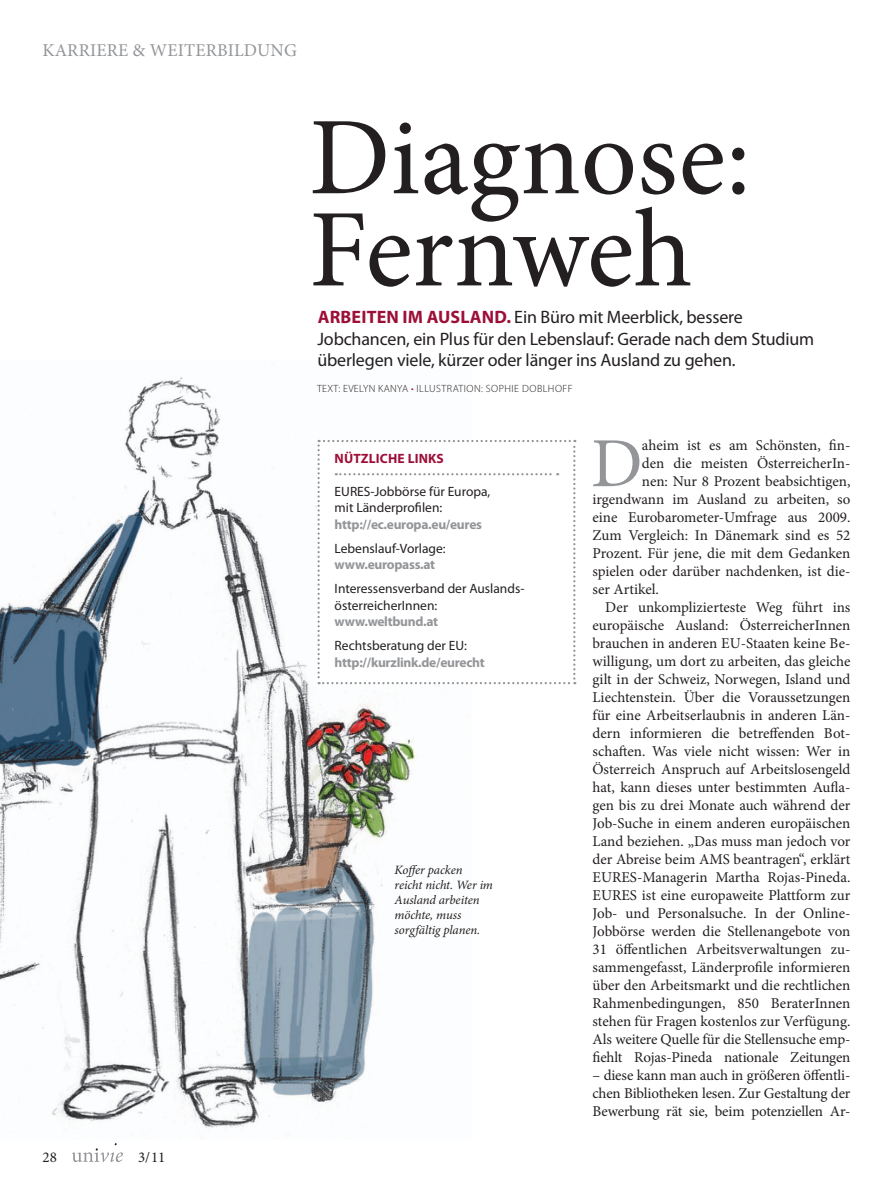
<style>
.page{position:relative;width:893px;height:1191px;background:#fff}
.page>*{position:absolute;margin:0;border:0;box-sizing:border-box;transform-origin:0 0}
.t1{font:110.55px/92.1px "Minion Pro";color:#231f20}
.t2{font:70.35px "Minion Pro";color:#939598}
.t3{font:18px/21.6px "Myriad Pro";letter-spacing:-.01em;color:#231f20}
.t4{font:18px "Minion Pro";letter-spacing:.01em;color:#939598}
.t5{font:15px/18px "Minion Pro";color:#231f20;text-align:justify}
.t6{font:13.5px/16.5px "Myriad Pro";color:#231f20}
.t7{font:700 13.5px "Myriad Pro";letter-spacing:-.02em;color:#939598}
.t8{font:700 13.5px "Myriad Pro";letter-spacing:.01em;color:#9d0f39}
.t9{font:italic 12.75px/15px "Minion Pro";letter-spacing:-.01em;color:#231f20}
.t10{font:300 10.5px "Myriad Pro";letter-spacing:.045em;color:#231f20}
.s1{font-weight:700;color:#9d0f39}
.s2{color:#9d0f39}
</style>
<div class="page">
<svg style="left:72px;top:1143px;width:51px;height:19px"></svg>
<img style="left:0;top:377px;width:468px;height:751px">
<svg style="left:317px;top:440px;width:258px;height:244px"></svg>
<p class="t4" style="left:43px;top:38px;width:256px">KARRIERE &amp; WEITERBILDUNG</p>
<p class="t5" style="left:43px;top:1148px;width:16px">28</p>
<p class="t5" style="left:138px;top:1148px;width:29px">3/11</p>
<h1 class="t1" style="left:309px;top:112px;width:443px">Diagnose:<br>Fernweh</h1>
<p class="t3" style="left:317px;top:306px;width:498px"><span class="s1">ARBEITEN IM AUSLAND.</span> Ein Büro mit Meerblick, bessere<br>Jobchancen, ein Plus für den Lebenslauf: Gerade nach dem Studium überlegen viele, kürzer oder länger ins Ausland zu gehen.</p>
<p class="t10" style="left:317px;top:382px;width:32px">TE XT: EVEL</p>
<p class="t10" style="left:363px;top:382px;width:205px">YN KANYA <span class="s2">•</span> I LLUSTRATION: SOPHIE DOBLHOFF</p>
<p class="t8" style="left:335px;top:449px;width:111px">NÜTZLICHE LINKS</p>
<p class="t6" style="left:335px;top:483px;width:8px">EURES</p>
<p class="t6" style="left:335px;top:483px;width:157px;text-indent:36px">-Jobbörse für Europa, mit Länderprofilen:</p>
<p class="t7" style="left:335px;top:515px;width:149px">http://ec.europa.eu/eures</p>
<p class="t6" style="left:335px;top:540px;width:113px">Lebenslauf-Vorlage:</p>
<p class="t7" style="left:335px;top:556px;width:102px">www.europass.at</p>
<p class="t6" style="left:335px;top:580px;width:191px">I nteressensverband der Auslands&shy;österreicherI nnen:</p>
<p class="t7" style="left:335px;top:613px;width:105px">www.weltbund.at</p>
<p class="t6" style="left:335px;top:637px;width:134px">Rechtsberatung der EU:</p>
<p class="t7" style="left:335px;top:653px;width:152px">http://kurzlink.de/eurecht</p>
<p class="t9" style="left:395px;top:862px;width:100px">Koffer packen reicht nicht. Wer im<br>Ausland arbeiten möchte, muss sorgfältig planen.</p>
<h2 class="t2" style="left:591px;top:416px;width:53px">D</h2>
<p class="t5" style="left:642px;top:436px;width:210px">aheim ist es am Schönsten, fin-</p>
<p class="t5" style="left:642px;top:454px;width:210px">den die meisten ÖsterreicherIn-</p>
<p class="t5" style="left:642px;top:472px;width:210px">nen: Nur 8 Prozent beabsichtigen,</p>
<p class="t5" style="left:592px;top:490px;width:259px">irgendwann im Ausland zu arbeiten, so</p>
<p class="t5" style="left:592px;top:508px;width:259px">eine Eurobarometer-Umfrage aus 2009.</p>
<p class="t5" style="left:592px;top:526px;width:259px">Zum Vergleich: In Dänemark sind es 52</p>
<p class="t5" style="left:592px;top:544px;width:259px">Prozent. Für jene, die mit dem Gedanken</p>
<p class="t5" style="left:592px;top:562px;width:259px">spielen oder darüber nachdenken, ist die-</p>
<p class="t5" style="left:592px;top:580px;width:68px">ser Artikel.</p>
<p class="t5" style="left:605px;top:598px;width:247px">Der unkomplizierteste Weg führt ins</p>
<p class="t5" style="left:592px;top:616px;width:259px">europäische Ausland: ÖsterreicherInnen</p>
<p class="t5" style="left:592px;top:634px;width:259px">brauchen in anderen EU-Staaten keine Be-</p>
<p class="t5" style="left:592px;top:652px;width:259px">willigung, um dort zu arbeiten, das gleiche</p>
<p class="t5" style="left:592px;top:670px;width:259px">gilt in der Schweiz, Norwegen, Island und</p>
<p class="t5" style="left:592px;top:688px;width:259px">Liechtenstein. Über die Voraussetzungen</p>
<p class="t5" style="left:592px;top:706px;width:259px">für eine Arbeitserlaubnis in anderen Län-</p>
<p class="t5" style="left:592px;top:724px;width:259px">dern informieren die betreffenden Bot-</p>
<p class="t5" style="left:592px;top:742px;width:259px">schaften. Was viele nicht wissen: Wer in</p>
<p class="t5" style="left:592px;top:760px;width:259px">Österreich Anspruch auf Arbeitslosengeld</p>
<p class="t5" style="left:592px;top:778px;width:259px">hat, kann dieses unter bestimmten Aufla-</p>
<p class="t5" style="left:592px;top:796px;width:259px">gen bis zu drei Monate auch während der</p>
<p class="t5" style="left:592px;top:814px;width:259px">Job-Suche in einem anderen europäischen</p>
<p class="t5" style="left:592px;top:832px;width:259px">Land beziehen. „Das muss man jedoch vor</p>
<p class="t5" style="left:592px;top:850px;width:259px">der Abreise beim AMS beantragen“, erklärt</p>
<p class="t5" style="left:592px;top:868px;width:259px">EURES-Managerin Martha Rojas-Pineda.</p>
<p class="t5" style="left:592px;top:886px;width:259px">EURES ist eine europaweite Plattform zur</p>
<p class="t5" style="left:592px;top:904px;width:258px">Job- und Personalsuche. In der Online-</p>
<p class="t5" style="left:592px;top:922px;width:259px">Jobbörse werden die Stellenangebote von</p>
<p class="t5" style="left:592px;top:940px;width:259px">31 öffentlichen Arbeitsverwaltungen zu-</p>
<p class="t5" style="left:592px;top:958px;width:259px">sammengefasst, Länderprofile informieren</p>
<p class="t5" style="left:592px;top:976px;width:259px">über den Arbeitsmarkt und die rechtlichen</p>
<p class="t5" style="left:592px;top:994px;width:259px">Rahmenbedingungen, 850 BeraterInnen</p>
<p class="t5" style="left:592px;top:1012px;width:259px">stehen für Fragen kostenlos zur Verfügung.</p>
<p class="t5" style="left:592px;top:1030px;width:259px">Als weitere Quelle für die Stellensuche emp-</p>
<p class="t5" style="left:592px;top:1048px;width:259px">fiehlt Rojas-Pineda nationale Zeitungen</p>
<p class="t5" style="left:592px;top:1066px;width:259px">– diese kann man auch in größeren öffentli&shy;chen Bibliotheken lesen. Zur Gestaltung der Bewerbung rät sie, beim potenziellen Ar-</p>
</div>
